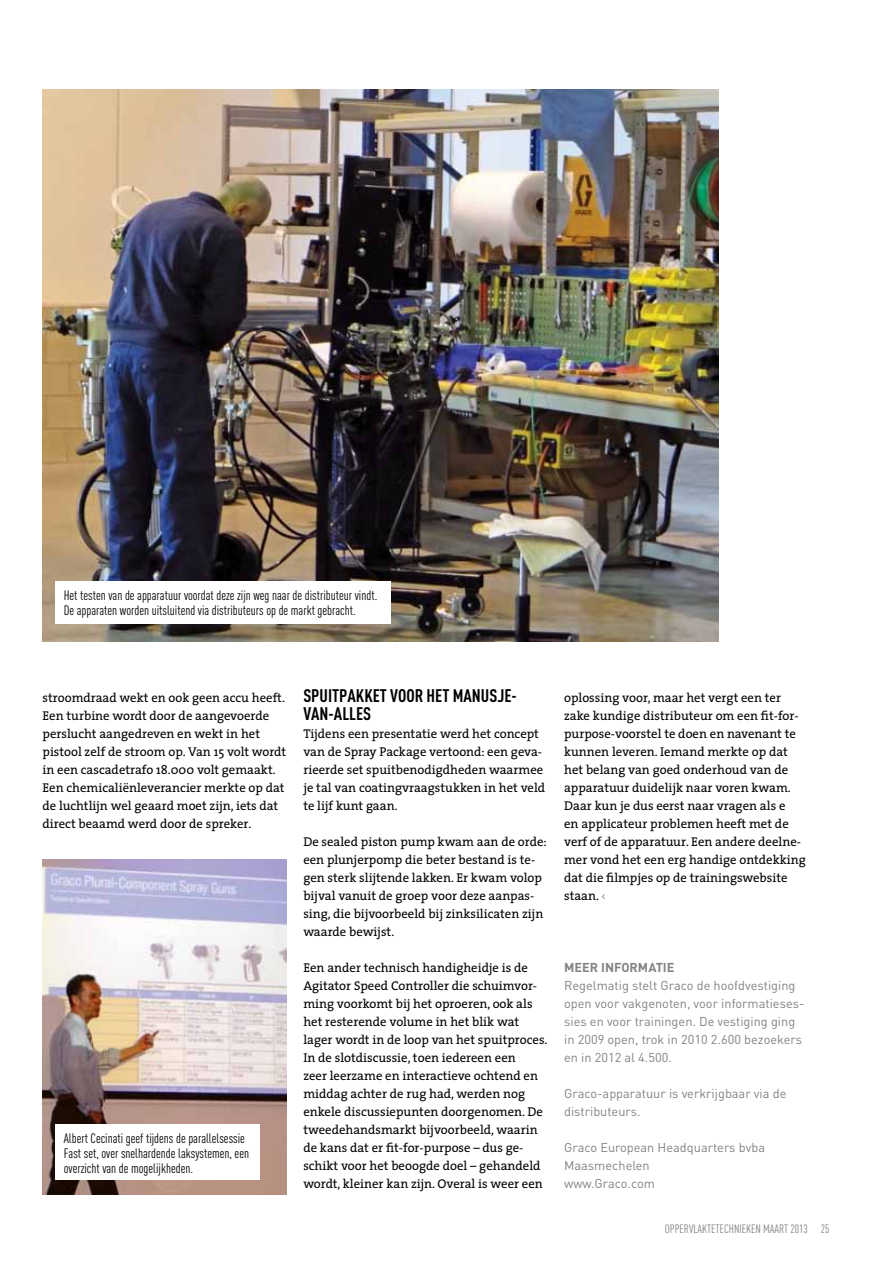
<style>
.page{position:relative;width:893px;height:1263px;background:#fff}
.page>*{position:absolute;margin:0;border:0;box-sizing:border-box;transform-origin:0 0}
.t1{font:700 18px/18px "DIN Cond";color:#000}
.t2{font:13.5px/15px "DIN Cond";color:#000}
.t3{font:12.75px/18px "The Serif";color:#000}
.t4{font:12.75px/18px "DIN";color:#808285}
.t5{font:700 12.75px "DIN";color:#808285}
.t6{font:12px "DIN Cond";color:#808285}
.s1{font-family:"DIN";color:#808285}
</style>
<div class="page">
<img style="left:43px;top:89px;width:676px;height:552px">
<div style="left:55px;top:581px;width:336px;height:42px;background:#fff"></div>
<img style="left:43px;top:859px;width:243px;height:336px">
<div style="left:55px;top:1125px;width:204px;height:55px;background:#fff"></div>
<p class="t2" style="left:64px;top:588px;width:315px">Het testen van de apparatuur voordat deze zijn weg naar de distributeur vindt.<br>De apparaten worden uitsluitend via distributeurs op de markt gebracht.</p>
<p class="t3" style="left:43px;top:688px;width:245px">stroomdraad wekt en ook geen accu heeft.<br>Een turbine wordt door de aangevoerde perslucht aangedreven en wekt in het pistool zelf de stroom op. Van 15 volt wordt in een cascadetrafo 18.000 volt gemaakt.<br>Een chemicaliënleverancier merkte op dat de luchtlijn wel geaard moet zijn, iets dat direct beaamd werd door de spreker.</p>
<h1 class="t1" style="left:303px;top:686px;width:215px">SPUITPAKKET VOOR HET MANUSJE-<br>VAN-ALLES</h1>
<p class="t3" style="left:303px;top:724px;width:243px">Tijdens een presentatie werd het concept van de Spray Package vertoond: een geva&shy;rieerde set spuitbenodigdheden waarmee je tal van coatingvraagstukken in het veld te lijf kunt gaan.</p>
<p class="t3" style="left:303px;top:832px;width:245px">De sealed piston pump kwam aan de orde: een plunjerpomp die beter bestand is te&shy;gen sterk slijtende lakken. Er kwam volop bijval vanuit de groep voor deze aanpas&shy;sing, die bijvoorbeeld bij zinksilicaten zijn waarde bewijst.</p>
<p class="t3" style="left:303px;top:958px;width:246px">Een ander technisch handigheidje is de Agitator Speed Controller die schuimvor&shy;ming voorkomt bij het oproeren, ook als het resterende volume in het blik wat lager wordt in de loop van het spuitproces.<br>In de slotdiscussie, toen iedereen een<br>zeer leerzame en interactieve ochtend en middag achter de rug had, werden nog enkele discussiepunten doorgenomen. De tweedehandsmarkt bijvoorbeeld, waarin de kans dat er fit-for-purpose – dus ge&shy;schikt voor het beoogde doel – gehandeld wordt, kleiner kan zijn. Overal is weer een</p>
<p class="t2" style="left:64px;top:1130px;width:187px">Albert Cecinati geef tijdens de parallelsessie<br>Fast set, over snelhardende laksystemen, een overzicht van de mogelijkheden.</p>
<p class="t3" style="left:564px;top:688px;width:243px">oplossing voor, maar het vergt een ter zake kundige distributeur om een fit-for&shy;purpose-voorstel te doen en navenant te kunnen leveren. Iemand merkte op dat het belang van goed onderhoud van de apparatuur duidelijk naar voren kwam.<br>Daar kun je dus eerst naar vragen als e<br>en applicateur problemen heeft met de verf of de apparatuur. Een andere deelne&shy;mer vond het een erg handige ontdekking dat die filmpjes op de trainingswebsite staan. <span class="s1">‹</span></p>
<p class="t5" style="left:564px;top:959px;width:112px">MEER INFORMATIE</p>
<p class="t4" style="left:564px;top:976px;width:242px">Regelmatig stelt Graco de hoofdvestiging open voor vakgenoten, voor informatieses&shy;sies en voor trainingen. De vestiging ging in 2009 open, trok in 2010 2.600 bezoekers en in 2012 al 4.500.</p>
<p class="t4" style="left:564px;top:1084px;width:224px">Graco-apparatuur is verkrijgbaar via de distributeurs.</p>
<p class="t4" style="left:564px;top:1138px;width:202px">Graco European Headquarters bvba<br>Maasmechelen<br>www.Graco.com</p>
<p class="t6" style="left:665px;top:1221px;width:166px">oppervlaktetechnieken maart 2013 25</p>
</div>
